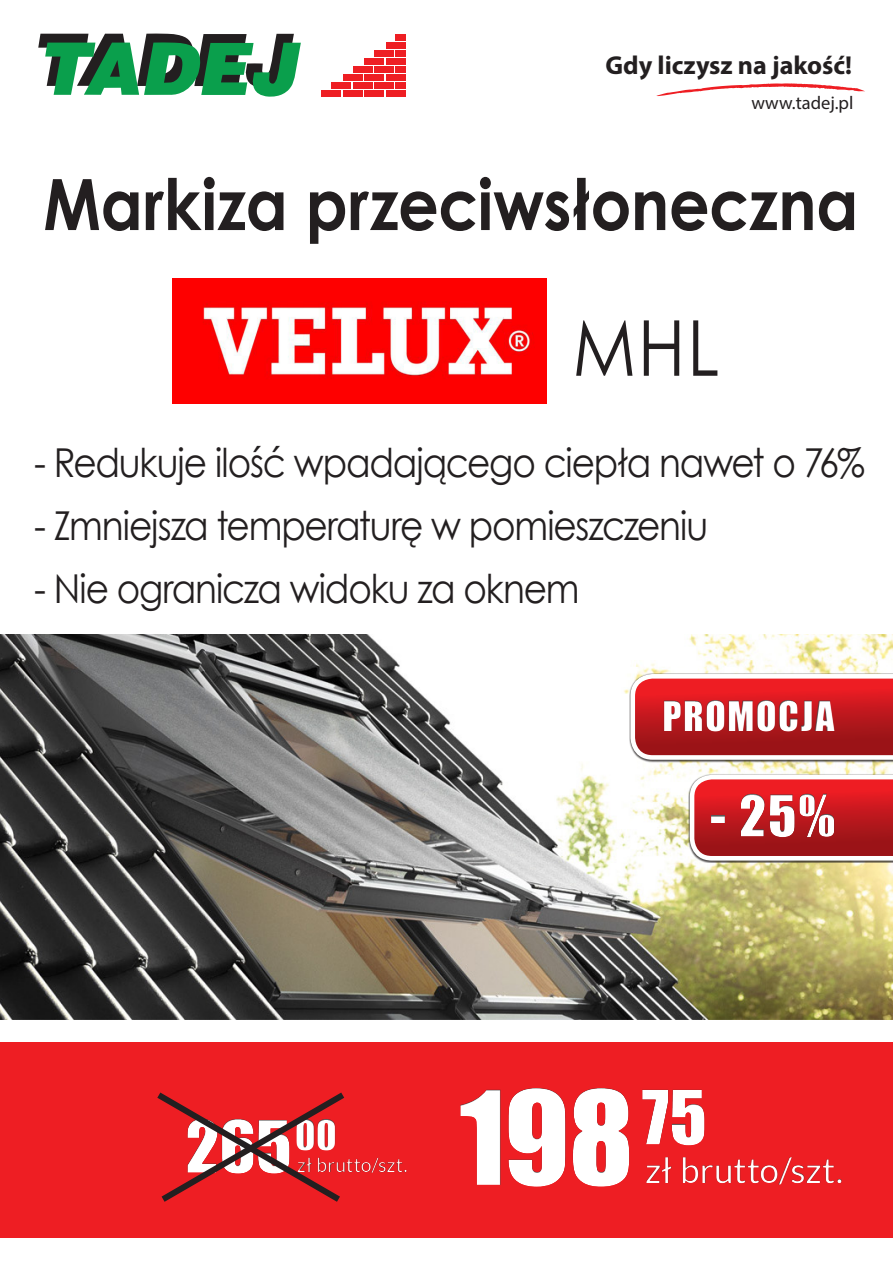
<style>
.page{position:relative;width:893px;height:1263px;background:#fff}
.page>*{position:absolute;margin:0;border:0;box-sizing:border-box;transform-origin:0 0}
.t1{font:120.3px "Impact";color:#fff}
.t2{font:77.1px "Century Gothic";color:#231f20;scale:.9 1}
.t3{font:700 70.8px "Century Gothic";letter-spacing:-.005em;color:#231f20;scale:.9 1}
.t4{font:69px "Impact";color:#fff}
.t5{font:66.6px "Impact";color:#fff}
.t6{font:52.95px "Impact";color:#fff}
.t7{font:39.75px "Century Gothic";letter-spacing:-.03em;color:#231f20;scale:.9 1}
.t8{font:38.25px "Impact";color:#fff}
.t9{font:38.1px "Impact";letter-spacing:.035em;color:#fff}
.t10{font:35.25px "Lato";color:#fff}
.t11{font:700 25.95px "Myriad Pro";color:#231f20}
.t12{font:19.5px "Lato";color:#fff}
.t13{font:18.45px "Myriad Pro";color:#231f20}
</style>
<div class="page">
<div style="left:0;top:1042px;width:893px;height:196px;background:#ee1e23"></div>
<svg style="left:38px;top:33px;width:263px;height:64px"></svg>
<div style="left:343px;top:74px;width:20px;height:6px;background:#ee1e23"></div>
<div style="left:364px;top:74px;width:20px;height:6px;background:#ee1e23"></div>
<div style="left:364px;top:58px;width:20px;height:6px;background:#ee1e23"></div>
<div style="left:386px;top:74px;width:20px;height:6px;background:#ee1e23"></div>
<div style="left:386px;top:58px;width:20px;height:6px;background:#ee1e23"></div>
<div style="left:386px;top:42px;width:20px;height:6px;background:#ee1e23"></div>
<div style="left:321px;top:90px;width:20px;height:6px;background:#ee1e23"></div>
<div style="left:343px;top:90px;width:20px;height:6px;background:#ee1e23"></div>
<div style="left:364px;top:90px;width:20px;height:6px;background:#ee1e23"></div>
<div style="left:386px;top:90px;width:20px;height:6px;background:#ee1e23"></div>
<div style="left:331px;top:82px;width:20px;height:6px;background:#ee1e23"></div>
<div style="left:353px;top:82px;width:20px;height:6px;background:#ee1e23"></div>
<div style="left:353px;top:66px;width:20px;height:6px;background:#ee1e23"></div>
<div style="left:374px;top:82px;width:20px;height:6px;background:#ee1e23"></div>
<div style="left:374px;top:66px;width:20px;height:6px;background:#ee1e23"></div>
<div style="left:374px;top:50px;width:20px;height:6px;background:#ee1e23"></div>
<div style="left:396px;top:82px;width:10px;height:6px;background:#ee1e23"></div>
<div style="left:396px;top:66px;width:10px;height:6px;background:#ee1e23"></div>
<div style="left:396px;top:50px;width:10px;height:6px;background:#ee1e23"></div>
<div style="left:396px;top:34px;width:10px;height:6px;background:#ee1e23"></div>
<svg style="left:656px;top:83px;width:209px;height:14px"></svg>
<img style="left:173px;top:279px;width:374px;height:124px">
<img style="left:0;top:635px;width:892px;height:384px">
<div style="left:629px;top:673px;width:264px;height:89px;background:#231f20;opacity:.77"></div>
<svg style="left:630px;top:674px;width:263px;height:86px"></svg>
<div style="left:657px;top:686px;width:232px;height:60px;background:#231f20;opacity:.75"></div>
<div style="left:688px;top:774px;width:205px;height:89px;background:#231f20;opacity:.77"></div>
<svg style="left:690px;top:775px;width:203px;height:85px"></svg>
<div style="left:702px;top:774px;width:191px;height:82px;background:#231f20;opacity:.75"></div>
<div style="left:294px;top:1154px;width:143px;height:27px;background:#231f20;opacity:.75"></div>
<div style="left:290px;top:1104px;width:101px;height:60px;background:#ee1e23"></div>
<svg style="left:157px;top:1092px;width:190px;height:110px"></svg>
<p class="t11" style="left:605px;top:49px;width:248px">Gdy liczysz na jakość!</p>
<p class="t13" style="left:751px;top:91px;width:104px">www.tadej.pl</p>
<p class="t3" style="left:43px;top:151px;width:907px">Markiza przeciwsłoneczna</p>
<p class="t2" style="left:572px;top:294px;width:165px">MHL</p>
<p class="t7" style="left:34px;top:435px;width:925px">- Redukuje ilość wpadającego ciepła nawet o 76%</p>
<p class="t7" style="left:34px;top:498px;width:751px">- Zmniejsza temperaturę w pomieszczeniu</p>
<p class="t7" style="left:34px;top:561px;width:608px">- Nie ogranicza widoku za oknem</p>
<p class="t9" style="left:662px;top:686px;width:174px">PROMOCJA</p>
<h3 class="t6" style="left:710px;top:774px;width:126px">- 25%</h3>
<h3 class="t5" style="left:186px;top:1095px;width:107px">265</h3>
<p class="t8" style="left:295px;top:1105px;width:43px">00</p>
<p class="t12" style="left:297px;top:1154px;width:112px">zł brutto/szt.</p>
<h1 class="t1" style="left:460px;top:1044px;width:175px">198</h1>
<h3 class="t4" style="left:642px;top:1064px;width:66px">75</h3>
<p class="t10" style="left:645px;top:1151px;width:200px">zł brutto/szt.</p>
</div>
